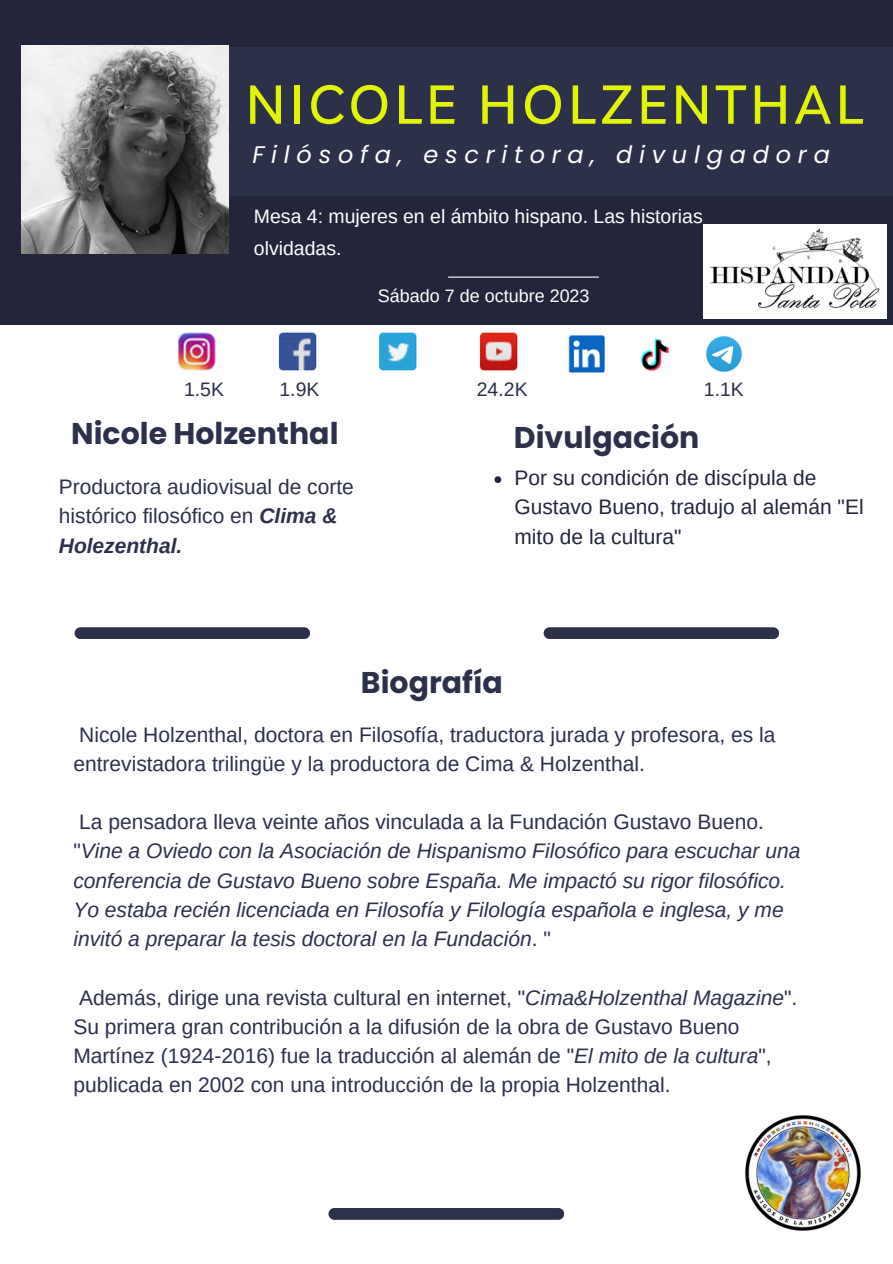
<style>
.page{position:relative;width:893px;height:1264px;background:#fff}
.page>*{position:absolute;margin:0;border:0;box-sizing:border-box;transform-origin:0 0}
.t1{font:500 54px "Livvic";letter-spacing:.085em;color:#e1f405}
.t2{font:700 30px "Poppins";color:#2c3049}
.t3{font:italic 24px "Poppins";letter-spacing:.285em;color:#fff}
.t4{font:21px/29.2px "Arimo";color:#2c3049}
.t5{font:italic 21px/29.2px "Arimo";color:#2c3049}
.t6{font:21px/29.2px "Arimo";color:#23263b}
.t7{font:19.5px/32.5px "Arimo";color:#fff}
.t8{font:19.5px "Arimo";color:#2c3049}
.t9{font:18px "Arimo";color:#fff}
.s1{font-weight:700;font-style:italic}
.s2{font-style:normal}
.s3{font-style:italic}
</style>
<div class="page">
<div style="left:0;top:0;width:892px;height:325px;background:#23263b"></div>
<div style="left:219px;top:47px;width:673px;height:149px;background:#2c3049"></div>
<img style="left:21px;top:45px;width:207px;height:208px">
<div style="left:75px;top:627px;width:235px;height:12px;background:#2c3049;border-radius:6px"></div>
<div style="left:328px;top:1207px;width:236px;height:12px;background:#2c3049;border-radius:6px"></div>
<hr style="left:448px;top:276px;width:151px;height:2px;background:#fff">
<div style="left:543px;top:627px;width:236px;height:12px;background:#2c3049;border-radius:6px"></div>
<svg style="left:494px;top:476px;width:7px;height:7px"></svg>
<img style="left:178px;top:332px;width:491px;height:41px">
<img style="left:705px;top:335px;width:38px;height:37px">
<img style="left:703px;top:225px;width:183px;height:93px">
<img style="left:745px;top:1115px;width:116px;height:116px">
<p class="t1" style="left:246px;top:69px;width:618px">NICOLE HOLZENTHAL</p>
<p class="t3" style="left:252px;top:138px;width:579px">Filósofa, escritora, divulgadora</p>
<p class="t7" style="left:254px;top:200px;width:450px">Mesa 4: mujeres en el ámbito hispano. Las historias olvidadas.</p>
<p class="t9" style="left:378px;top:286px;width:213px">Sábado 7 de octubre 2023</p>
<p class="t8" style="left:184px;top:379px;width:41px">1.5K</p>
<p class="t8" style="left:279px;top:379px;width:41px">1.9K</p>
<p class="t8" style="left:477px;top:379px;width:52px">24.2K</p>
<p class="t8" style="left:703px;top:379px;width:41px">1.1K</p>
<p class="t2" style="left:71px;top:412px;width:269px">Nicole Holzenthal</p>
<p class="t4" style="left:59px;top:472px;width:296px">Productora audiovisual de corte histórico filosófico en <span class="s1">Clima &amp;<br>Holezenthal.</span></p>
<p class="t2" style="left:514px;top:416px;width:187px">Divulgación</p>
<p class="t6" style="left:514px;top:463px;width:351px">Por su condición de discípula de<br>Gustavo Bueno, tradujo al alemán "El mito de la cultura"</p>
<p class="t2" style="left:361px;top:662px;width:143px">Biografía</p>
<p class="t4" style="left:73px;top:719px;width:703px">Nicole Holzenthal, doctora en Filosofía, traductora jurada y profesora, es la entrevistadora trilingüe y la productora de Cima &amp; Holzenthal.</p>
<p class="t5" style="left:73px;top:807px;width:728px"><span class="s2">La pensadora lleva veinte años vinculada a la Fundación Gustavo Bueno. "</span>Vine a Oviedo con la Asociación de Hispanismo Filosófico para escuchar una conferencia de Gustavo Bueno sobre España. Me impactó su rigor filosófico.<br>Yo estaba recién licenciada en Filosofía y Filología española e inglesa, y me invitó a preparar la tesis doctoral en la Fundación<span class="s2">. "</span></p>
<p class="t4" style="left:73px;top:982px;width:725px">Además, dirige una revista cultural en internet, "<span class="s3">Cima&amp;Holzenthal Magazine</span>".<br>Su primera gran contribución a la difusión de la obra de Gustavo Bueno Martínez (1924-2016) fue la traducción al alemán de "<span class="s3">El mito de la cultura</span>", publicada en 2002 con una introducción de la propia Holzenthal.</p>
</div>
